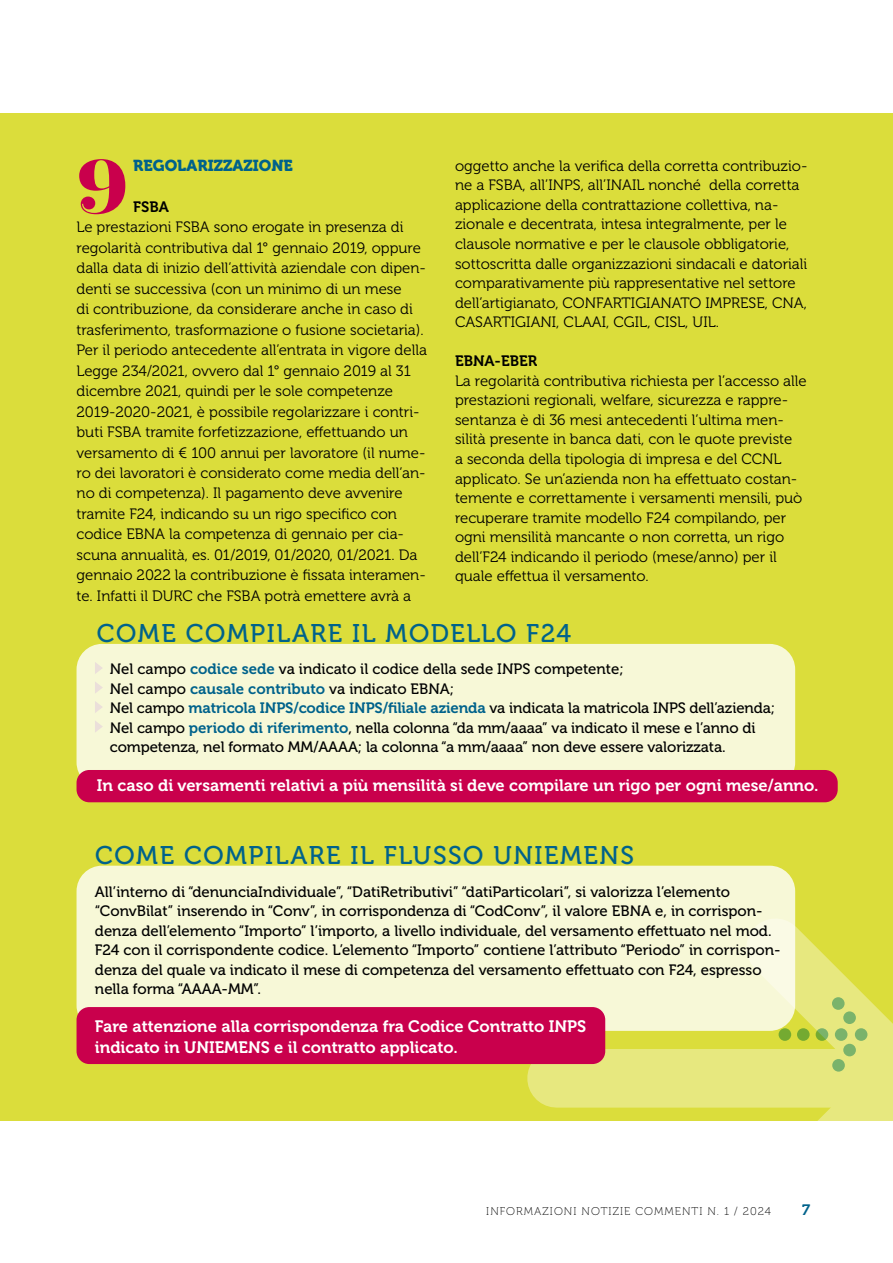
<style>
.page{position:relative;width:893px;height:1263px;background:#fff}
.page>*{position:absolute;margin:0;border:0;box-sizing:border-box;transform-origin:0 0}
.t1{font:700 75.75px "Encorpada Essential";color:#c9004c}
.t2{font:25.5px "Museo 500";letter-spacing:.06em;color:#00628b}
.t3{font:16.5px/21px "Museo 700";color:#fff}
.t4{font:15.75px "Museo 900";color:#00628b}
.t5{font:15px/20.4px "Museo 300";color:#000}
.t6{font:15px/19.5px "Museo 500";color:#000}
.t7{font:15px "Museo 700";color:#000}
.t8{font:15px "Museo 700";color:#00628b}
.t9{font:11.25px "Museo 100";letter-spacing:.09em;color:#000}
.s1{font-family:"Museo 700";color:#00628b}
</style>
<div class="page">
<div style="left:0;top:113px;width:893px;height:1007px;background:#dbdd3b"></div>
<div style="left:557px;top:1049px;width:336px;height:58px;background:#e7e87f"></div>
<svg style="left:693px;top:917px;width:200px;height:204px"></svg>
<svg style="left:797px;top:1028px;width:13px;height:13px"></svg>
<svg style="left:816px;top:1028px;width:12px;height:13px"></svg>
<svg style="left:835px;top:1028px;width:12px;height:13px"></svg>
<svg style="left:855px;top:1028px;width:12px;height:13px"></svg>
<svg style="left:843px;top:1011px;width:13px;height:13px"></svg>
<svg style="left:843px;top:1044px;width:13px;height:12px"></svg>
<svg style="left:832px;top:997px;width:13px;height:13px"></svg>
<div style="left:832px;top:1059px;width:13px;height:12px;background:#7ab36b;border-radius:50%"></div>
<svg style="left:779px;top:1028px;width:12px;height:13px"></svg>
<div style="left:77px;top:644px;width:718px;height:144px;background:#f7f8d7;border-radius:26px"></div>
<svg style="left:95px;top:662px;width:7px;height:12px"></svg>
<svg style="left:95px;top:682px;width:8px;height:11px"></svg>
<svg style="left:95px;top:701px;width:7px;height:12px"></svg>
<svg style="left:95px;top:721px;width:8px;height:11px"></svg>
<div style="left:77px;top:770px;width:761px;height:32px;background:#c9004c;border-radius:13px"></div>
<div style="left:77px;top:866px;width:718px;height:165px;background:#f7f8d7;border-radius:26px"></div>
<div style="left:77px;top:1007px;width:528px;height:57px;background:#c9004c;border-radius:13px"></div>
<h1 class="t1" style="left:77px;top:133px;width:53px">9</h1>
<p class="t4" style="left:133px;top:157px;width:161px">REGOLARIZZAZIONE</p>
<p class="t7" style="left:133px;top:198px;width:37px">FSBA</p>
<p class="t5" style="left:77px;top:217px;width:352px">Le prestazioni FSBA sono erogate in presenza di regolarità contributiva dal 1° gennaio 2019, oppure dalla data di inizio dell’attività aziendale con dipen&shy;denti se successiva (con un minimo di un mese<br>di contribuzione, da considerare anche in caso di trasferimento, trasformazione o fusione societaria).<br>Per il periodo antecedente all’entrata in vigore della Legge 234/2021, ovvero dal 1° gennaio 2019 al 31 dicembre 2021, quindi per le sole competenze 2019-2020-2021, è possibile regolarizzare i contri&shy;buti FSBA tramite forfetizzazione, effettuando un versamento di € 100 annui per lavoratore (il nume&shy;ro dei lavoratori è considerato come media dell’an&shy;no di competenza). Il pagamento deve avvenire tramite F24, indicando su un rigo specifico con codice EBNA la competenza di gennaio per cia&shy;scuna annualità, es. 01/2019, 01/2020, 01/2021. Da gennaio 2022 la contribuzione è fissata interamen&shy;te. Infatti il DURC che FSBA potrà emettere avrà a</p>
<p class="t5" style="left:455px;top:156px;width:354px;line-height:19.5px">oggetto anche la verifica della corretta contribuzio&shy;ne a FSBA, all’INPS, all’INAIL nonché della corretta applicazione della contrattazione collettiva, na&shy;zionale e decentrata, intesa integralmente, per le clausole normative e per le clausole obbligatorie, sottoscritta dalle organizzazioni sindacali e datoriali comparativamente più rappresentative nel settore dell’artigianato, CONFARTIGIANATO IMPRESE, CNA, CASARTIGIANI, CLAAI, CGIL, CISL, UIL.</p>
<p class="t7" style="left:455px;top:353px;width:84px">EBNA-EBER</p>
<p class="t5" style="left:455px;top:371px;width:353px;line-height:19.5px">La regolarità contributiva richiesta per l’accesso alle prestazioni regionali, welfare, sicurezza e rappre&shy;sentanza è di 36 mesi antecedenti l’ultima men&shy;silità presente in banca dati, con le quote previste<br>a seconda della tipologia di impresa e del CCNL applicato. Se un’azienda non ha effettuato costan&shy;temente e correttamente i versamenti mensili, può recuperare tramite modello F24 compilando, per ogni mensilità mancante o non corretta, un rigo dell’F24 indicando il periodo (mese/anno) per il quale effettua il versamento.</p>
<h2 class="t2" style="left:97px;top:619px;width:476px">COME COMPILARE IL MODELLO F24</h2>
<p class="t6" style="left:110px;top:659px;width:667px">Nel campo <span class="s1">codice sede</span> va indicato il codice della sede INPS competente;<br>Nel campo <span class="s1">causale contributo</span> va indicato EBNA;<br>Nel campo <span class="s1">matricola INPS/codice INPS/filiale azienda</span> va indicata la matricola INPS dell’azienda; Nel campo <span class="s1">periodo di riferimento</span>, nella colonna “da mm/aaaa” va indicato il mese e l’anno di competenza, nel formato MM/AAAA; la colonna “a mm/aaaa” non deve essere valorizzata.</p>
<p class="t3" style="left:97px;top:775px;width:723px">In caso di versamenti relativi a più mensilità si deve compilare un rigo per ogni mese/anno.</p>
<h2 class="t2" style="left:95px;top:841px;width:540px">COME COMPILARE IL FLUSSO UNIEMENS</h2>
<p class="t6" style="left:95px;top:882px;width:687px">All’interno di “denunciaIndividuale”, “DatiRetributivi” “datiParticolari”, si valorizza l’elemento “ConvBilat” inserendo in “Conv”, in corrispondenza di “CodConv”, il valore EBNA e, in corrispon&shy;denza dell’elemento “Importo” l’importo, a livello individuale, del versamento effettuato nel mod.<br>F24 con il corrispondente codice. L’elemento “Importo” contiene l’attributo “Periodo” in corrispon&shy;denza del quale va indicato il mese di competenza del versamento effettuato con F24, espresso nella forma “AAAA-MM”.</p>
<p class="t3" style="left:95px;top:1016px;width:493px">Fare attenzione alla corrispondenza fra Codice Contratto INPS indicato in UNIEMENS e il contratto applicato.</p>
<p class="t9" style="left:486px;top:1205px;width:286px">INFORMAZIONI NOTIZIE COMMENTI N. 1 / 2024</p>
<p class="t8" style="left:802px;top:1201px;width:10px">7</p>
</div>
